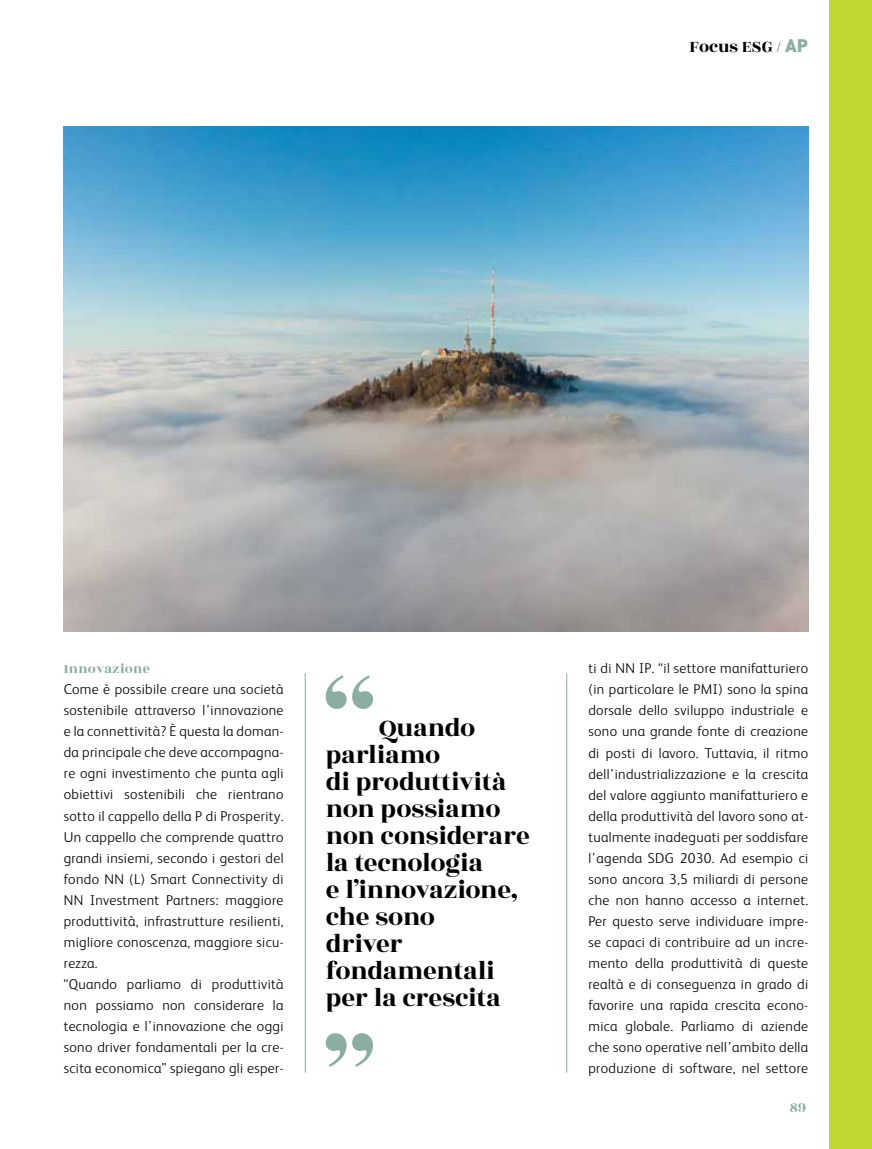
<style>
.page{position:relative;width:872px;height:1149px;background:#fff}
.page>*{position:absolute;margin:0;border:0;box-sizing:border-box;transform-origin:0 0}
.t1{font:27px/27px "Rozha One";letter-spacing:-.015em;color:#000}
.t2{font:18px "Rozha One";color:#000}
.t3{font:15px "Rozha One";color:#8baea1}
.t4{font:300 14.25px/21px "FS Albert";letter-spacing:.025em;color:#000}
.t5{font:14.25px "Rozha One";letter-spacing:.025em;color:#8baea1}
.s1{font-family:"DIN Pro";font-weight:900;color:#8baea1}
</style>
<div class="page">
<div style="left:829px;top:0;width:43px;height:1148px;background:#bfd730"></div>
<hr style="left:305px;top:673px;width:1px;height:399px;background:#8baea1">
<hr style="left:566px;top:673px;width:1px;height:399px;background:#8baea1">
<img style="left:64px;top:127px;width:744px;height:504px">
<svg style="left:326px;top:675px;width:47px;height:33px"></svg>
<svg style="left:326px;top:1033px;width:47px;height:33px"></svg>
<p class="t2" style="left:689px;top:35px;width:120px">Focus ESG / <span class="s1">AP</span></p>
<p class="t5" style="left:64px;top:660px;width:88px">Innovazione</p>
<p class="t4" style="left:64px;top:678px;width:221px">Come è possibile creare una società sostenibile attraverso l’innovazione e la connettività? È questa la doman&shy;da principale che deve accompagna&shy;re ogni investimento che punta agli obiettivi sostenibili che rientrano sotto il cappello della P di Prosperity.<br>Un cappello che comprende quattro grandi insiemi, secondo i gestori del fondo NN (L) Smart Connectivity di NN Investment Partners: maggiore produttività, infrastrutture resilienti, migliore conoscenza, maggiore sicu&shy;rezza.<br>“Quando parliamo di produttività non possiamo non considerare la tecnologia e l’innovazione che oggi sono driver fondamentali per la cre&shy;scita economica” spiegano gli esper-</p>
<h1 class="t1" style="left:326px;top:716px;width:206px;text-indent:53px">Quando parliamo<br>di produttività non possiamo non considerare la tecnologia<br>e l’innovazione, che sono<br>driver fondamentali per la crescita</h1>
<p class="t4" style="left:588px;top:657px;width:221px;text-align:justify">ti di NN IP. “il settore manifatturiero (in particolare le PMI) sono la spina dorsale dello sviluppo industriale e sono una grande fonte di creazione di posti di lavoro. Tuttavia, il ritmo dell’industrializzazione e la crescita del valore aggiunto manifatturiero e della produttività del lavoro sono at&shy;tualmente inadeguati per soddisfare l’agenda SDG 2030. Ad esempio ci sono ancora 3,5 miliardi di persone che non hanno accesso a internet.<br>Per questo serve individuare impre&shy;se capaci di contribuire ad un incre&shy;mento della produttività di queste realtà e di conseguenza in grado di favorire una rapida crescita econo&shy;mica globale. Parliamo di aziende che sono operative nell’ambito della produzione di software, nel settore</p>
<p class="t3" style="left:789px;top:1097px;width:18px">89</p>
</div>
